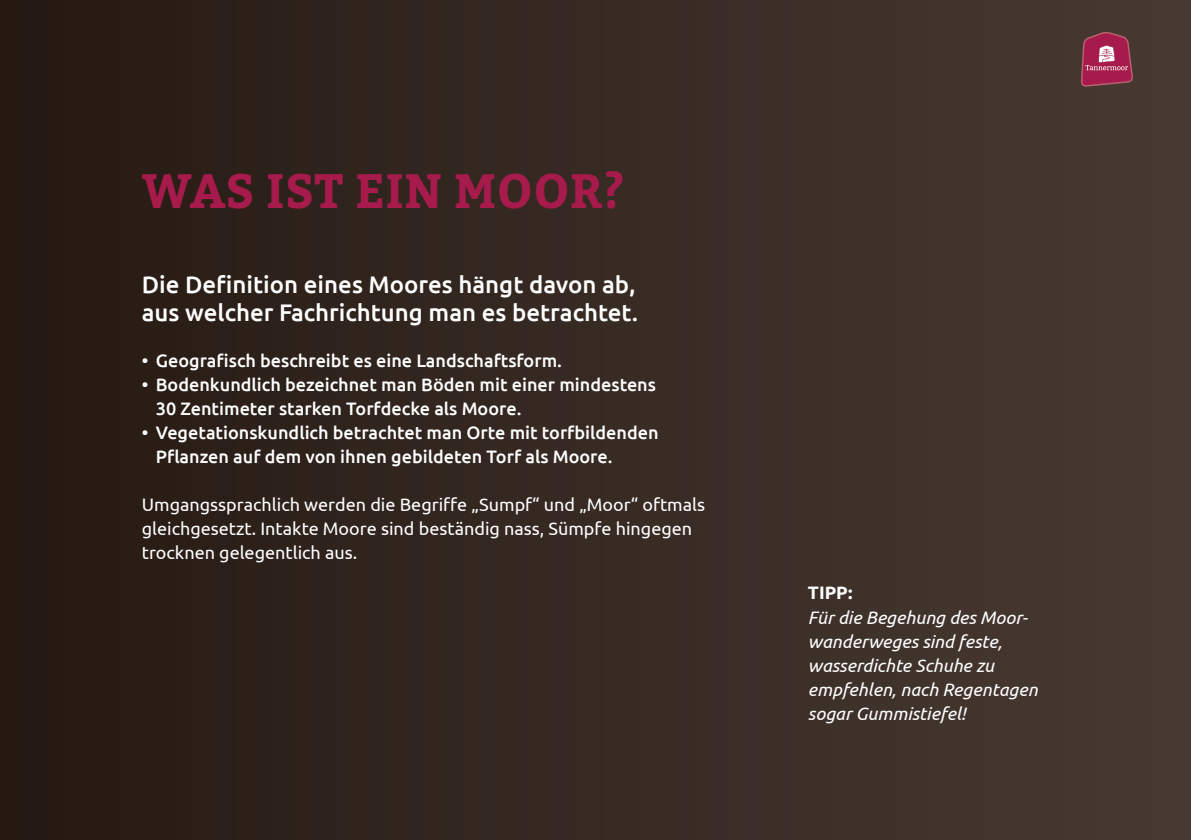
<style>
.page{position:relative;width:1191px;height:840px;background:#fff}
.page>*{position:absolute;margin:0;border:0;box-sizing:border-box;transform-origin:0 0}
.t1{font:700 48px "Bitter";letter-spacing:.01em;color:#a61b4b}
.t2{font:500 24px/28px "Ubuntu";color:#fff}
.t3{font:500 18px/24px "Ubuntu";color:#fff}
.t4{font:18px/24px "Ubuntu";color:#fff}
.t5{font:italic 18px/24px "Ubuntu";color:#fff}
.t6{font:700 18px "Ubuntu";color:#fff}
</style>
<div class="page">
<div style="left:0;top:0;width:1191px;height:839px;background:linear-gradient(to right,#251913,#483b33)"></div>
<svg style="left:1081px;top:32px;width:52px;height:55px;background:#a03a5a"></svg>
<h1 class="t1" style="left:142px;top:154px;width:484px">WAS IST EIN MOOR?</h1>
<h2 class="t2" style="left:142px;top:269px;width:498px">Die Definition eines Moores hängt davon ab, aus welcher Fachrichtung man es betrachtet.</h2>
<p class="t3" style="left:142px;top:348px;width:422px">• Geografisch beschreibt es eine Landschaftsform.</p>
<p class="t3" style="left:156px;top:372px;width:502px;text-indent:-14px">• Bodenkundlich bezeichnet man Böden mit einer mindestens<br>30 Zentimeter starken Torfdecke als Moore.</p>
<p class="t3" style="left:156px;top:420px;width:504px;text-indent:-14px">• Vegetationskundlich betrachtet man Orte mit torfbildenden<br>Pflanzen auf dem von ihnen gebildeten Torf als Moore.</p>
<p class="t4" style="left:142px;top:492px;width:565px">Umgangssprachlich werden die Begriffe „Sumpf“ und „Moor“ oftmals gleichgesetzt. Intakte Moore sind beständig nass, Sümpfe hingegen trocknen gelegentlich aus.</p>
<p class="t6" style="left:808px;top:582px;width:46px">TIPP:</p>
<p class="t5" style="left:808px;top:604px;width:231px">Für die Begehung des Moor&shy;wanderweges sind feste, wasserdichte Schuhe zu empfehlen, nach Regentagen sogar Gummistiefel!</p>
</div>
